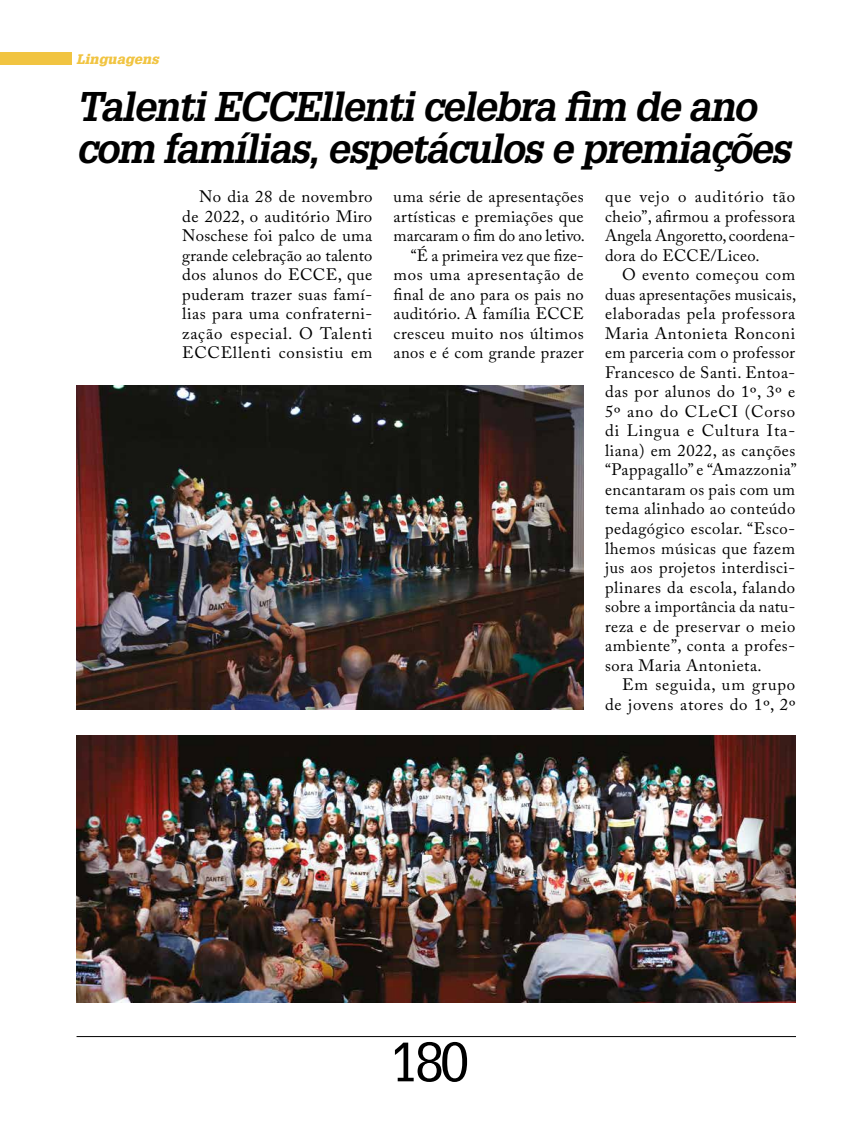
<style>
.page{position:relative;width:859px;height:1132px;background:#fff}
.page>*{position:absolute;margin:0;border:0;box-sizing:border-box;transform-origin:0 0}
.t1{font:54px "Glypha LT Std";color:#000}
.t2{font:italic 700 40.5px/42px "Glypha LT Std";letter-spacing:-.04em;color:#000}
.t3{font:16.5px/19.5px "Adobe Caslon Pro";letter-spacing:.025em;color:#000;text-align:justify}
.t4{font:16.5px/19.5px "Adobe Caslon Pro";letter-spacing:.045em;color:#000;text-align:right}
.t5{font:italic 900 13.5px "Glypha LT Std";letter-spacing:.015em;color:#f1c441}
</style>
<div class="page">
<img style="left:77px;top:735px;width:718px;height:267px">
<img style="left:77px;top:385px;width:507px;height:324px">
<hr style="left:77px;top:1035px;width:719px;height:1px;background:#000">
<div style="left:0;top:52px;width:72px;height:13px;background:#f1c441"></div>
<p class="t5" style="left:77px;top:51px;width:84px">Linguagens</p>
<h2 class="t2" style="left:77px;top:86px;width:716px">Talenti ECCEllenti celebra fim de ano com famílias, espetáculos e premiações</h2>
<p class="t3" style="left:182px;top:187px;width:192px;text-indent:17px">No dia 28 de novembro de 2022, o auditório Miro Noschese foi palco de uma grande celebração ao talento dos alunos do ECCE, que puderam trazer suas famí&shy;lias para uma confraterni&shy;zação especial. O Talenti ECCEllenti consistiu em</p>
<p class="t3" style="left:605px;top:187px;width:192px">que vejo o auditório tão cheio”, afirmou a professora Angela Angoretto, coordena&shy;dora do ECCE/Liceo.</p>
<p class="t3" style="left:394px;top:187px;width:193px;text-align:right">uma série de apresentações artísticas e premiações que marcaram o fim do ano letivo. “É a primeira vez que fize&shy;mos uma apresentação de final de ano para os pais no auditório. A família ECCE cresceu muito nos últimos anos e é com grande prazer</p>
<p class="t3" style="left:605px;top:265px;width:193px;text-indent:17px">O evento começou com duas apresentações musicais, elaboradas pela professora Maria Antonieta Ronconi em parceria com o professor Francesco de Santi. Entoa&shy;das por alunos do 1º, 3º e 5º ano do CLeCI (Corso di Lingua e Cultura Ita&shy;liana) em 2022, as canções “Pappagallo” e “Amazzonia” encantaram os pais com um tema alinhado ao conteúdo pedagógico escolar. “Esco&shy;lhemos músicas que fazem jus aos projetos interdisci&shy;plinares da escola, falando sobre a importância da natu&shy;reza e de preservar o meio ambiente”, conta a profes&shy;sora Maria Antonieta.</p>
<p class="t4" style="left:605px;top:674px;width:192px">Em seguida, um grupo de jovens atores do 1º, 2º</p>
<h1 class="t1" style="left:389px;top:1029px;width:82px">180</h1>
</div>
